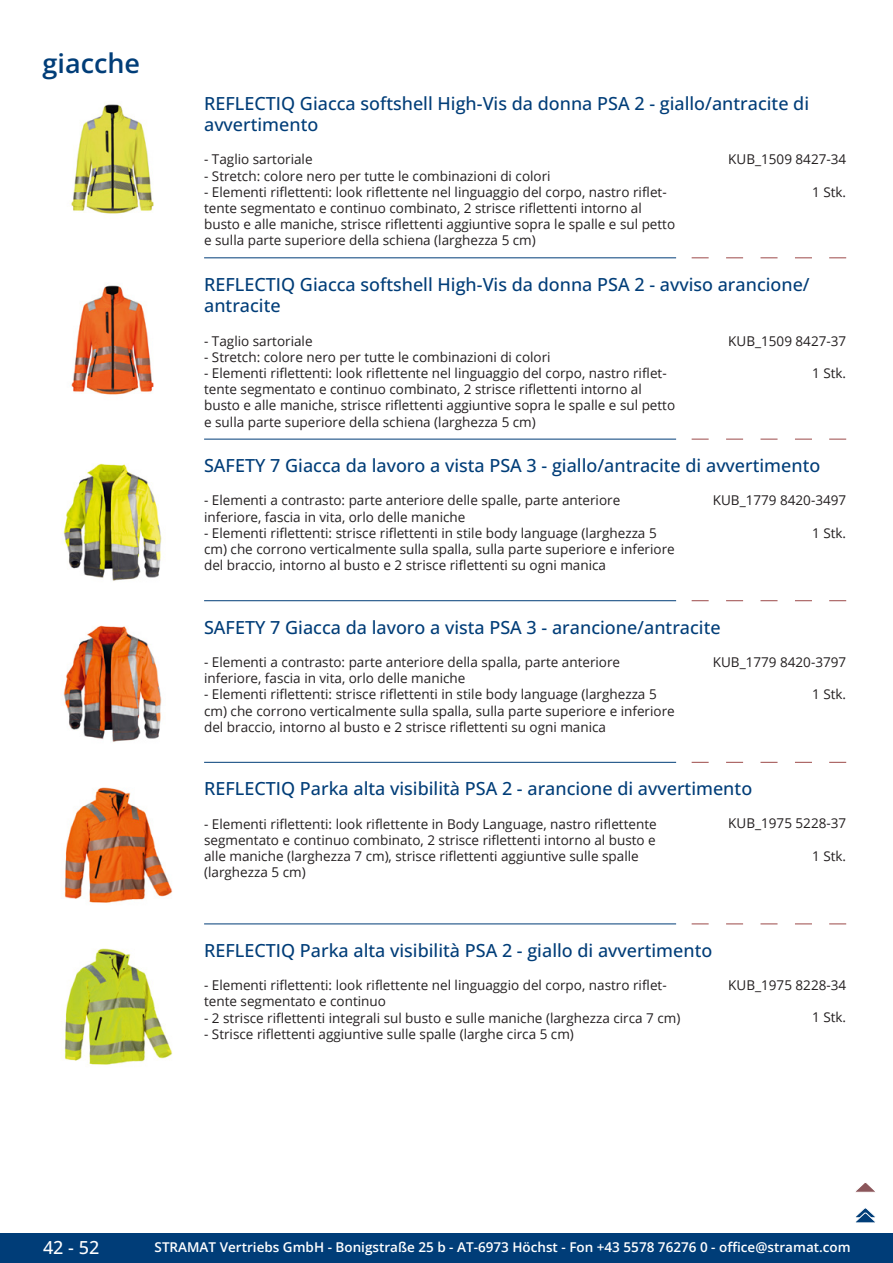
<style>
.page{position:relative;width:893px;height:1263px;background:#fff}
.page>*{position:absolute;margin:0;border:0;box-sizing:border-box;transform-origin:0 0}
.GruppeName{font:600 27px "Open Sans";color:#003d78}
.ArtikelName{font:500 18px/21.6px "Open Sans";color:#003d78}
.t1{font:500 18px "Open Sans";color:#fff}
.Beschreibung{font:13.5px/16.2px "Open Sans";color:#231f20}
.ArtikelNummer{font:13.5px "Open Sans";color:#231f20}
.t2{font:600 13.5px "Open Sans";color:#fff}
</style>
<div class="page">
<div style="left:0;top:1233px;width:893px;height:30px;background:#003d78"></div>
<img style="left:71px;top:103px;width:83px;height:111px">
<img style="left:71px;top:285px;width:83px;height:110px">
<svg style="left:692px;top:258px;width:17px;height:1px"></svg>
<svg style="left:726px;top:258px;width:17px;height:1px"></svg>
<svg style="left:760px;top:258px;width:17px;height:1px"></svg>
<svg style="left:795px;top:258px;width:17px;height:1px"></svg>
<svg style="left:829px;top:258px;width:17px;height:1px"></svg>
<hr style="left:204px;top:258px;width:472px;height:1px;background:#003d78">
<img style="left:63px;top:463px;width:99px;height:118px">
<svg style="left:692px;top:439px;width:17px;height:1px"></svg>
<svg style="left:726px;top:439px;width:17px;height:1px"></svg>
<svg style="left:760px;top:439px;width:17px;height:1px"></svg>
<svg style="left:795px;top:439px;width:17px;height:1px"></svg>
<svg style="left:829px;top:439px;width:17px;height:1px"></svg>
<hr style="left:204px;top:439px;width:472px;height:1px;background:#003d78">
<img style="left:63px;top:625px;width:99px;height:117px">
<svg style="left:692px;top:600px;width:17px;height:1px"></svg>
<svg style="left:726px;top:600px;width:17px;height:1px"></svg>
<svg style="left:760px;top:600px;width:17px;height:1px"></svg>
<svg style="left:795px;top:600px;width:17px;height:1px"></svg>
<svg style="left:829px;top:600px;width:17px;height:1px"></svg>
<hr style="left:204px;top:600px;width:472px;height:1px;background:#003d78">
<img style="left:64px;top:787px;width:109px;height:116px">
<svg style="left:692px;top:762px;width:17px;height:1px"></svg>
<svg style="left:726px;top:762px;width:17px;height:1px"></svg>
<svg style="left:760px;top:762px;width:17px;height:1px"></svg>
<svg style="left:795px;top:762px;width:17px;height:1px"></svg>
<svg style="left:829px;top:762px;width:17px;height:1px"></svg>
<hr style="left:204px;top:762px;width:472px;height:1px;background:#003d78">
<img style="left:64px;top:948px;width:108px;height:117px">
<svg style="left:692px;top:924px;width:17px;height:1px"></svg>
<svg style="left:726px;top:924px;width:17px;height:1px"></svg>
<svg style="left:760px;top:924px;width:17px;height:1px"></svg>
<svg style="left:795px;top:924px;width:17px;height:1px"></svg>
<svg style="left:829px;top:924px;width:17px;height:1px"></svg>
<hr style="left:204px;top:924px;width:472px;height:1px;background:#003d78">
<svg style="left:856px;top:1183px;width:19px;height:9px"></svg>
<svg style="left:855px;top:1208px;width:21px;height:15px"></svg>
<p class="GruppeName" style="left:43px;top:44px;width:99px">giacche</p>
<p class="ArtikelName" style="left:204px;top:92px;width:607px">REFLECTIQ Giacca softshell High-Vis da donna PSA 2 - giallo/antracite di avvertimento</p>
<p class="Beschreibung" style="left:204px;top:151px;width:110px">- Taglio sartoriale</p>
<p class="Beschreibung" style="left:204px;top:167px;width:348px">- Stretch: colore nero per tutte le combinazioni di colori</p>
<p class="Beschreibung" style="left:204px;top:183px;width:473px">- Elementi riflettenti: look riflettente nel linguaggio del corpo, nastro riflet&shy;tente segmentato e continuo combinato, 2 strisce riflettenti intorno al busto e alle maniche, strisce riflettenti aggiuntive sopra le spalle e sul petto e sulla parte superiore della schiena (larghezza 5 cm)</p>
<p class="ArtikelNummer" style="left:728px;top:150px;width:119px">KUB_1509 8427-34</p>
<p class="ArtikelNummer" style="left:812px;top:182px;width:36px">1 Stk.</p>
<p class="ArtikelName" style="left:204px;top:273px;width:607px">REFLECTIQ Giacca softshell High-Vis da donna PSA 2 - avviso arancione/ antracite</p>
<p class="Beschreibung" style="left:204px;top:332px;width:110px">- Taglio sartoriale</p>
<p class="Beschreibung" style="left:204px;top:348px;width:348px">- Stretch: colore nero per tutte le combinazioni di colori</p>
<p class="Beschreibung" style="left:204px;top:365px;width:473px">- Elementi riflettenti: look riflettente nel linguaggio del corpo, nastro riflet&shy;tente segmentato e continuo combinato, 2 strisce riflettenti intorno al busto e alle maniche, strisce riflettenti aggiuntive sopra le spalle e sul petto e sulla parte superiore della schiena (larghezza 5 cm)</p>
<p class="ArtikelNummer" style="left:728px;top:331px;width:119px">KUB_1509 8427-37</p>
<p class="ArtikelNummer" style="left:812px;top:364px;width:36px">1 Stk.</p>
<p class="ArtikelName" style="left:204px;top:454px;width:618px">SAFETY 7 Giacca da lavoro a vista PSA 3 - giallo/antracite di avvertimento</p>
<p class="Beschreibung" style="left:204px;top:492px;width:418px">- Elementi a contrasto: parte anteriore delle spalle, parte anteriore inferiore, fascia in vita, orlo delle maniche</p>
<p class="Beschreibung" style="left:204px;top:524px;width:472px">- Elementi riflettenti: strisce riflettenti in stile body language (larghezza 5 cm) che corrono verticalmente sulla spalla, sulla parte superiore e inferiore del braccio, intorno al busto e 2 strisce riflettenti su ogni manica</p>
<p class="ArtikelNummer" style="left:713px;top:491px;width:135px">KUB_1779 8420-3497</p>
<p class="ArtikelNummer" style="left:812px;top:523px;width:36px">1 Stk.</p>
<p class="ArtikelName" style="left:204px;top:616px;width:518px">SAFETY 7 Giacca da lavoro a vista PSA 3 - arancione/antracite</p>
<p class="Beschreibung" style="left:204px;top:653px;width:418px">- Elementi a contrasto: parte anteriore della spalla, parte anteriore inferiore, fascia in vita, orlo delle maniche</p>
<p class="Beschreibung" style="left:204px;top:686px;width:472px">- Elementi riflettenti: strisce riflettenti in stile body language (larghezza 5 cm) che corrono verticalmente sulla spalla, sulla parte superiore e inferiore del braccio, intorno al busto e 2 strisce riflettenti su ogni manica</p>
<p class="ArtikelNummer" style="left:713px;top:653px;width:135px">KUB_1779 8420-3797</p>
<p class="ArtikelNummer" style="left:812px;top:685px;width:36px">1 Stk.</p>
<p class="ArtikelName" style="left:204px;top:777px;width:550px">REFLECTIQ Parka alta visibilità PSA 2 - arancione di avvertimento</p>
<p class="Beschreibung" style="left:204px;top:815px;width:454px">- Elementi riflettenti: look riflettente in Body Language, nastro riflettente segmentato e continuo combinato, 2 strisce riflettenti intorno al busto e alle maniche (larghezza 7 cm), strisce riflettenti aggiuntive sulle spalle (larghezza 5 cm)</p>
<p class="ArtikelNummer" style="left:728px;top:814px;width:119px">KUB_1975 5228-37</p>
<p class="ArtikelNummer" style="left:812px;top:847px;width:36px">1 Stk.</p>
<p class="ArtikelName" style="left:204px;top:939px;width:510px">REFLECTIQ Parka alta visibilità PSA 2 - giallo di avvertimento</p>
<p class="Beschreibung" style="left:204px;top:977px;width:463px">- Elementi riflettenti: look riflettente nel linguaggio del corpo, nastro riflet&shy;tente segmentato e continuo</p>
<p class="Beschreibung" style="left:204px;top:1009px;width:478px">- 2 strisce riflettenti integrali sul busto e sulle maniche (larghezza circa 7 cm)</p>
<p class="Beschreibung" style="left:204px;top:1025px;width:371px">- Strisce riflettenti aggiuntive sulle spalle (larghe circa 5 cm)</p>
<p class="ArtikelNummer" style="left:728px;top:976px;width:119px">KUB_1975 8228-34</p>
<p class="ArtikelNummer" style="left:812px;top:1008px;width:36px">1 Stk.</p>
<h2 class="t1" style="left:43px;top:1234px;width:58px">42 - 52</h2>
<p class="t2" style="left:155px;top:1238px;width:698px">STRAMAT Vertriebs GmbH - Bonigstraße 25 b - AT-6973 Höchst - Fon +43 5578 76276 0 - office@stramat.com</p>
</div>
